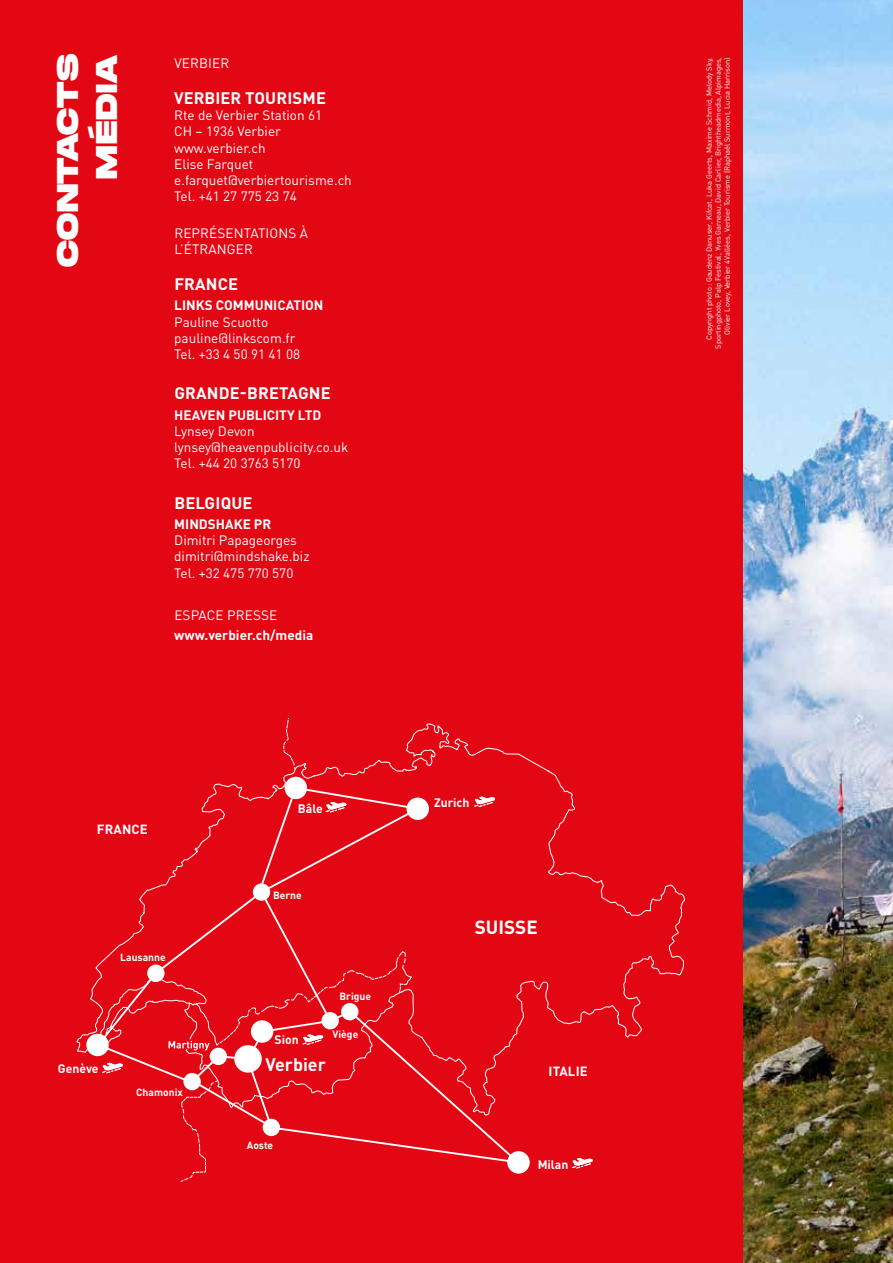
<style>
.page{position:relative;width:893px;height:1263px;background:#fff}
.page>*{position:absolute;margin:0;border:0;box-sizing:border-box;transform-origin:0 0}
.t1{font:800 30px/39px "Monument Extended";letter-spacing:.01em;color:#fff;text-align:right}
.t2{font:700 18.75px "DINOT";color:#fff}
.t3{font:700 17.85px "DINOT";color:#fff}
.t4{font:700 16.5px "DINOT";letter-spacing:.01em;color:#fff}
.t5{font:13.5px/16.2px "DINOT";color:#fff}
.t6{font:700 13.5px "DINOT";color:#fff}
.t7{font:700 13.2px "DINOT";letter-spacing:.01em;color:#fff}
.t8{font:700 12.15px "DINOT";color:#fff}
.t9{font:700 10.35px "DINOT";color:#fff}
.t10{font:7.5px/9px "DINOT";color:#fff;text-align:right}
</style>
<div class="page">
<img style="left:742px;top:0;width:151px;height:1263px">
<div style="left:0;top:0;width:742px;height:1263px;background:#e30613"></div>
<svg style="left:76px;top:723px;width:610px;height:333px"></svg>
<div style="left:87px;top:1034px;width:21px;height:21px;background:#fff;border-radius:50%"></div>
<div style="left:86px;top:1034px;width:23px;height:22px;border:2px solid #fff;border-radius:50%"></div>
<div style="left:89px;top:1037px;width:17px;height:16px;border:2px solid #fff;border-radius:50%"></div>
<div style="left:285px;top:777px;width:21px;height:21px;background:#fff;border-radius:50%"></div>
<div style="left:285px;top:777px;width:22px;height:22px;border:2px solid #fff;border-radius:50%"></div>
<div style="left:288px;top:780px;width:16px;height:16px;border:2px solid #fff;border-radius:50%"></div>
<div style="left:508px;top:1152px;width:21px;height:21px;background:#fff;border-radius:50%"></div>
<div style="left:507px;top:1151px;width:23px;height:22px;border:2px solid #fff;border-radius:50%"></div>
<div style="left:510px;top:1154px;width:17px;height:16px;border:2px solid #fff;border-radius:50%"></div>
<svg style="left:572px;top:1158px;width:21px;height:10px"></svg>
<svg style="left:94px;top:785px;width:427px;height:397px"></svg>
<h1 class="t1" style="left:47px;top:267px;width:214px;rotate:-90deg">CONTACTS<br>MÉDIA</h1>
<p class="t5" style="left:174px;top:55px;width:56px">VERBIER</p>
<p class="t4" style="left:174px;top:87px;width:153px">VERBIER TOURISME</p>
<p class="t5" style="left:174px;top:107px;width:179px">Rte de Verbier Station 61<br>CH – 1936 Verbier www.verbier.ch<br>Elise Farquet e.farquet@verbiertourisme.ch<br>Tel. +41 27 775 23 74</p>
<p class="t5" style="left:174px;top:225px;width:135px">REPRÉSENTATIONS À<br>L’ÉTRANGER</p>
<p class="t4" style="left:174px;top:273px;width:65px">FRANCE</p>
<p class="t6" style="left:174px;top:297px;width:151px">LINKS COMMUNICATION</p>
<p class="t5" style="left:174px;top:313px;width:127px">Pauline Scuotto pauline@linkscom.fr<br>Tel. +33 4 50 91 41 08</p>
<p class="t4" style="left:174px;top:383px;width:158px">GRANDE-BRETAGNE</p>
<p class="t6" style="left:174px;top:406px;width:148px">HEAVEN PUBLICITY LTD</p>
<p class="t5" style="left:174px;top:423px;width:176px">Lynsey Devon lynsey@heavenpublicity.co.uk<br>Tel. +44 20 3763 5170</p>
<p class="t4" style="left:174px;top:492px;width:80px">BELGIQUE</p>
<p class="t6" style="left:174px;top:515px;width:98px">MINDSHAKE PR</p>
<p class="t5" style="left:174px;top:532px;width:137px">Dimitri Papageorges dimitri@mindshake.biz<br>Tel. +32 475 770 570</p>
<p class="t5" style="left:174px;top:606px;width:104px">ESPACE PRESSE</p>
<p class="t6" style="left:174px;top:626px;width:141px">www.verbier.ch/media</p>
<p class="t7" style="left:97px;top:821px;width:52px">FRANCE</p>
<p class="t9" style="left:120px;top:950px;width:47px">Lausanne</p>
<p class="t8" style="left:298px;top:800px;width:27px">Bâle</p>
<p class="t9" style="left:273px;top:889px;width:30px">Berne</p>
<p class="t8" style="left:274px;top:1032px;width:26px">Sion</p>
<p class="t9" style="left:339px;top:989px;width:33px">Brigue</p>
<p class="t9" style="left:332px;top:1028px;width:27px">Viège</p>
<p class="t8" style="left:434px;top:795px;width:37px">Zurich</p>
<h2 class="t2" style="left:475px;top:914px;width:64px">SUISSE</h2>
<h3 class="t3" style="left:265px;top:1053px;width:62px">Verbier</h3>
<p class="t8" style="left:58px;top:1061px;width:42px">Genève</p>
<p class="t7" style="left:549px;top:1063px;width:41px">ITALIE</p>
<p class="t9" style="left:136px;top:1086px;width:48px">Chamonix</p>
<p class="t9" style="left:247px;top:1138px;width:28px">Aoste</p>
<p class="t8" style="left:538px;top:1156px;width:32px">Milan</p>
<p class="t10" style="left:705px;top:348px;width:292px;rotate:-90deg">Copyright photo: Gaudenz Danuser, Kifcat, Luka Geerts, Maxime Schmid, Melody Sky,<br>Sportingphoto, Palp Festival, Yves Garneau, David Carlier, Brightheadmedia, Alpimages,<br>Olivier Lovey, Verbier 4Vallées, Verbier Tourisme (Raphaël Surmont, Lucia Harrison)</p>
</div>
